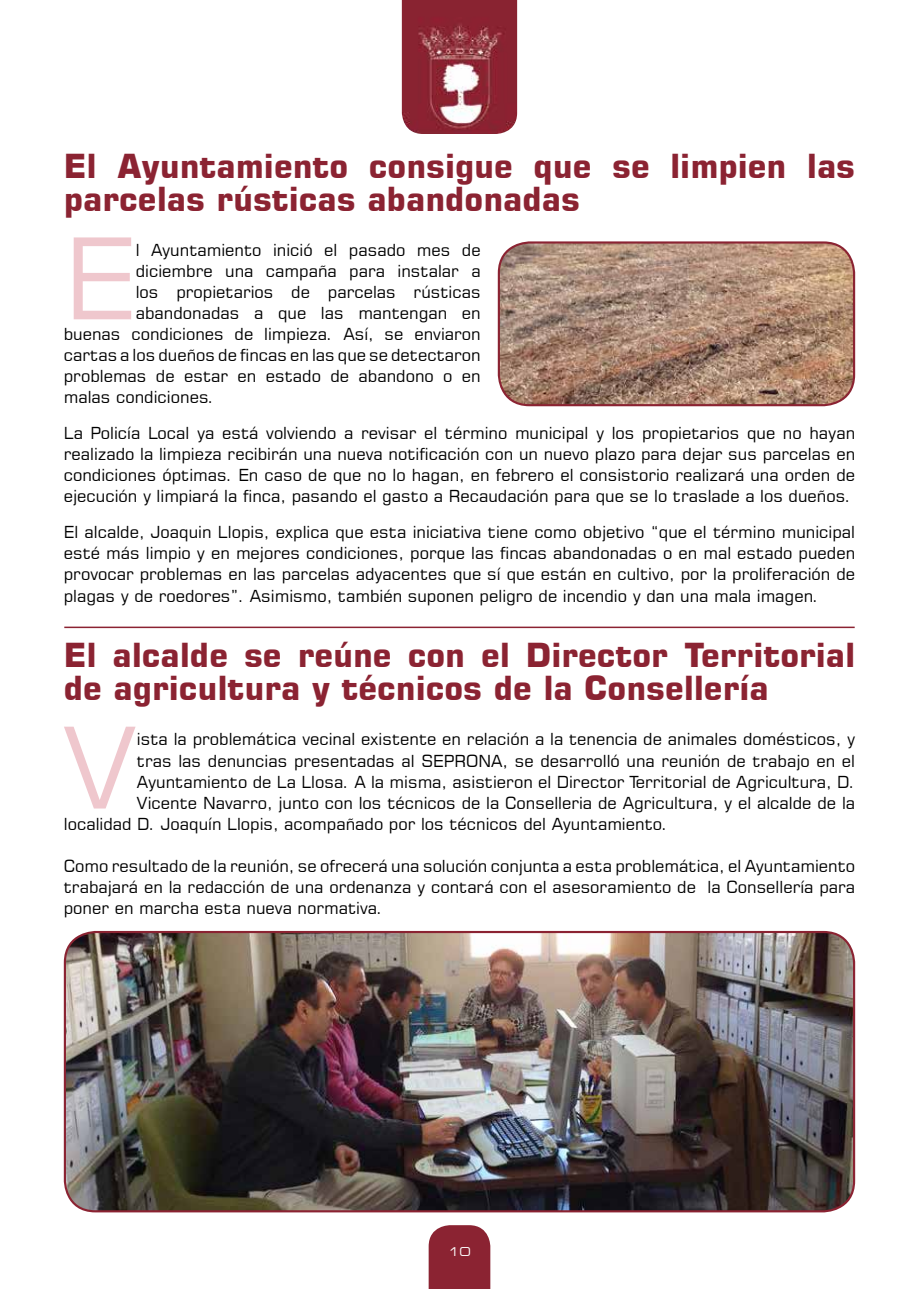
<style>
.page{position:relative;width:919px;height:1289px;background:#fff}
.page>*{position:absolute;margin:0;border:0;box-sizing:border-box;transform-origin:0 0}
.t1{font:112.5px "Square 721 BT";color:#efc7cd}
.t2{font:700 33px/33px "Square 721 BT";color:#8b2332}
.t3{font:16.5px/21px "Square 721 BT";color:#000;text-align:justify}
.t4{font:expanded 12px "Square 721 BT";color:#fff}
</style>
<div class="page">
<svg style="left:428px;top:1225px;width:62px;height:63px;background:#912f3d"></svg>
<img style="left:402px;top:0;width:115px;height:134px">
<img style="left:500px;top:244px;width:354px;height:161px">
<div style="left:497px;top:241px;width:358px;height:165px;border:2px solid #8b2332;border-radius:31px"></div>
<img style="left:65px;top:933px;width:789px;height:278px">
<div style="left:64px;top:930px;width:791px;height:282px;border:2px solid #8b2332;border-radius:31px"></div>
<hr style="left:64px;top:626px;width:790px;height:2px;background:#8b2332">
<h2 class="t2" style="left:64px;top:150px;width:792px">El Ayuntamiento consigue que se limpien las parcelas rústicas abandonadas</h2>
<h1 class="t1" style="left:64px;top:208px;width:73px">E</h1>
<p class="t3" style="left:136px;top:239px;width:346px">l Ayuntamiento inició el pasado mes de</p>
<p class="t3" style="left:136px;top:260px;width:346px">diciembre una campaña para instalar a</p>
<p class="t3" style="left:136px;top:281px;width:346px">los propietarios de parcelas rústicas</p>
<p class="t3" style="left:136px;top:302px;width:346px">abandonadas a que las mantengan en</p>
<p class="t3" style="left:64px;top:323px;width:418px">buenas condiciones de limpieza. Así, se enviaron</p>
<p class="t3" style="left:64px;top:344px;width:418px">cartas a los dueños de fincas en las que se detectaron</p>
<p class="t3" style="left:64px;top:365px;width:418px">problemas de estar en estado de abandono o en</p>
<p class="t3" style="left:64px;top:386px;width:152px">malas condiciones.</p>
<p class="t3" style="left:64px;top:422px;width:792px">La Policía Local ya está volviendo a revisar el término municipal y los propietarios que no hayan realizado la limpieza recibirán una nueva notificación con un nuevo plazo para dejar sus parcelas en condiciones óptimas. En caso de que no lo hagan, en febrero el consistorio realizará una orden de ejecución y limpiará la finca, pasando el gasto a Recaudación para que se lo traslade a los dueños.</p>
<p class="t3" style="left:64px;top:521px;width:792px">El alcalde, Joaquin Llopis, explica que esta iniciativa tiene como objetivo “que el término municipal esté más limpio y en mejores condiciones, porque las fincas abandonadas o en mal estado pueden provocar problemas en las parcelas adyacentes que sí que están en cultivo, por la proliferación de plagas y de roedores”. Asimismo, también suponen peligro de incendio y dan una mala imagen.</p>
<h2 class="t2" style="left:64px;top:639px;width:792px">El alcalde se reúne con el Director Territorial de agricultura y técnicos de la Consellería</h2>
<h1 class="t1" style="left:64px;top:697px;width:75px">V</h1>
<p class="t3" style="left:137px;top:728px;width:719px">ista la problemática vecinal existente en relación a la tenencia de animales domésticos, y</p>
<p class="t3" style="left:137px;top:749px;width:719px">tras las denuncias presentadas al SEPRONA, se desarrolló una reunión de trabajo en el</p>
<p class="t3" style="left:137px;top:770px;width:719px">Ayuntamiento de La Llosa. A la misma, asistieron el Director Territorial de Agricultura, D.</p>
<p class="t3" style="left:137px;top:791px;width:719px">Vicente Navarro, junto con los técnicos de la Conselleria de Agricultura, y el alcalde de la</p>
<p class="t3" style="left:64px;top:812px;width:605px">localidad D. Joaquín Llopis, acompañado por los técnicos del Ayuntamiento.</p>
<p class="t3" style="left:64px;top:854px;width:792px">Como resultado de la reunión, se ofrecerá una solución conjunta a esta problemática, el Ayuntamiento trabajará en la redacción de una ordenanza y contará con el asesoramiento de la Consellería para poner en marcha esta nueva normativa.</p>
<p class="t4" style="left:448px;top:1243px;width:24px">10</p>
</div>
